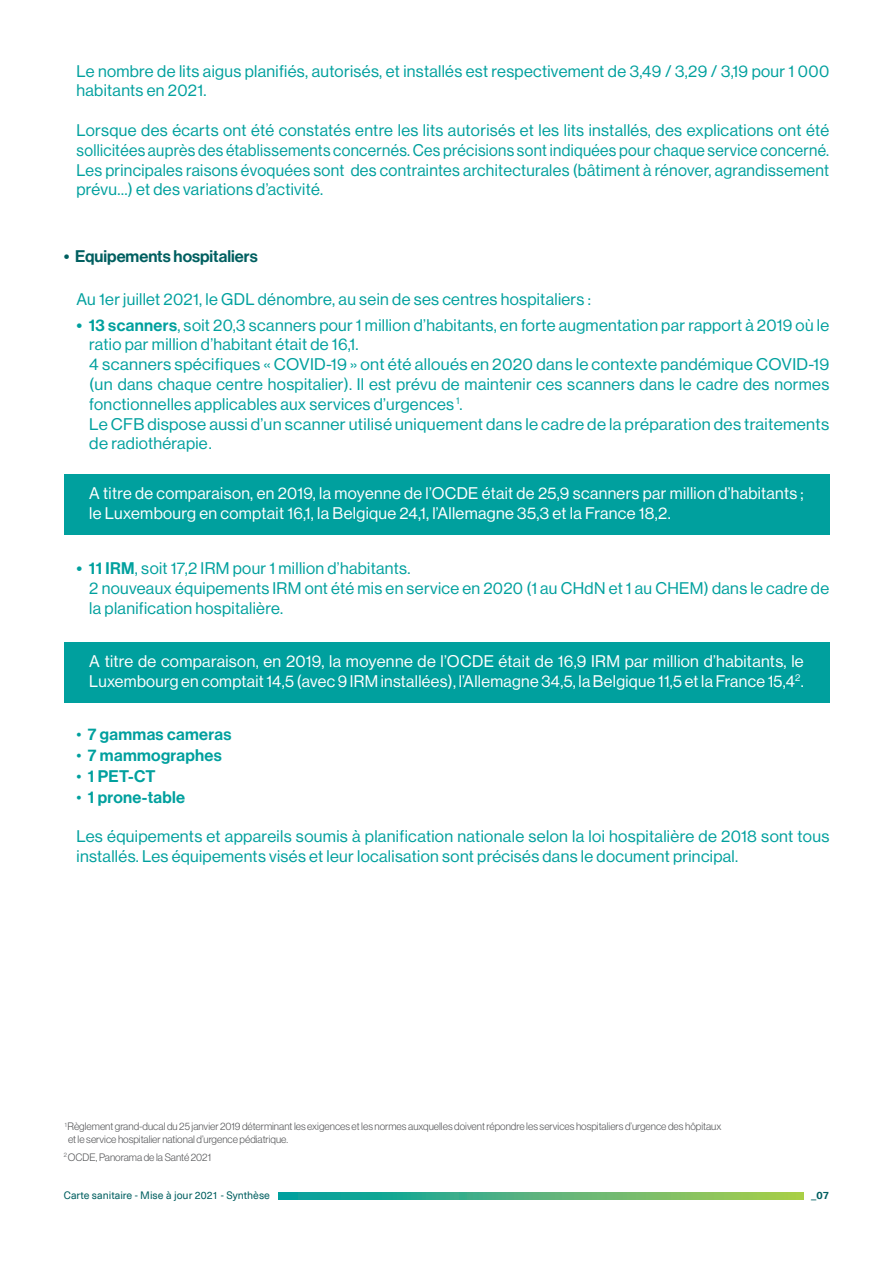
<style>
.page{position:relative;width:893px;height:1263px;background:#fff}
.page>*{position:absolute;margin:0;border:0;box-sizing:border-box;transform-origin:0 0}
.t1{font:16.5px/19.8px "N Haas Grotesk DS Std 55 Rg";letter-spacing:.02em;color:#00a09e}
.t2{font:16.5px/19.8px "N Haas Grotesk DS Std 55 Rg";letter-spacing:.02em;color:#fff}
.t3{font:16.5px "N Haas Grotesk DS Std 65 Md";letter-spacing:.02em;color:#00a09e}
.t4{font:16.5px "N Haas Grotesk DS Std 65 Md";color:#005f60}
.t5{font:10.5px/12.6px "N Haas Grotesk DS Std 45 Lt";color:#57585a}
.t6{font:10.5px "Neue Haas Unica Pro";color:#005f60}
.t7{font:700 10.5px "Neue Haas Unica Pro";color:#005f60}
.s1{font-family:"N Haas Grotesk DS Std 65 Md"}
.s2{font-family:"N Haas Grotesk DS Std 55 Rg"}
</style>
<div class="page">
<div style="left:64px;top:474px;width:765px;height:61px;background:#00a09e"></div>
<div style="left:64px;top:642px;width:765px;height:60px;background:#00a09e"></div>
<svg style="left:279px;top:1192px;width:525px;height:7px;background:#55b479"></svg>
<p class="t1" style="left:77px;top:61px;width:754px">Le nombre de lits aigus planifiés, autorisés, et installés est respectivement de 3,49 / 3,29 / 3,19 pour 1 000 habitants en 2021.</p>
<p class="t1" style="left:77px;top:120px;width:754px;text-align:justify">Lorsque des écarts ont été constatés entre les lits autorisés et les lits installés, des explications ont été sollicitées auprès des établissements concernés. Ces précisions sont indiquées pour chaque service concerné.<br>Les principales raisons évoquées sont des contraintes architecturales (bâtiment à rénover, agrandissement prévu…) et des variations d’activité.</p>
<p class="t4" style="left:64px;top:247px;width:195px">• Equipements hospitaliers</p>
<p class="t1" style="left:77px;top:289px;width:516px">Au 1er juillet 2021, le GDL dénombre, au sein de ses centres hospitaliers :</p>
<p class="t1" style="left:89px;top:315px;width:741px;text-indent:-13px"><span class="s1">• 13 scanners</span>, soit 20,3 scanners pour 1 million d’habitants, en forte augmentation par rapport à 2019 où le ratio par million d’habitant était de 16,1.<br>4 scanners spécifiques « COVID-19 » ont été alloués en 2020 dans le contexte pandémique COVID-19 (un dans chaque centre hospitalier). Il est prévu de maintenir ces scanners dans le cadre des normes fonctionnelles applicables aux services d’urgences <sup>1</sup>.<br>Le CFB dispose aussi d’un scanner utilisé uniquement dans le cadre de la préparation des traitements de radiothérapie.</p>
<p class="t2" style="left:89px;top:484px;width:716px">A titre de comparaison, en 2019, la moyenne de l’OCDE était de 25,9 scanners par million d’habitants ; le Luxembourg en comptait 16,1, la Belgique 24,1, l’Allemagne 35,3 et la France 18,2.</p>
<p class="t1" style="left:89px;top:559px;width:741px;text-indent:-13px"><span class="s1">• 11 IRM</span>, soit 17,2 IRM pour 1 million d’habitants.<br>2 nouveaux équipements IRM ont été mis en service en 2020 (1 au CHdN et 1 au CHEM) dans le cadre de la planification hospitalière.</p>
<p class="t2" style="left:89px;top:651px;width:716px">A titre de comparaison, en 2019, la moyenne de l’OCDE était de 16,9 IRM par million d’habitants, le<br>Luxembourg en comptait 14,5 (avec 9 IRM installées), l’Allemagne 34,5, la Belgique 11,5 et la France 15,4<sup>2</sup>.</p>
<p class="t3" style="left:77px;top:724px;width:156px"><span class="s2">•</span> 7 gammas cameras</p>
<p class="t3" style="left:77px;top:745px;width:147px"><span class="s2">•</span> 7 mammographes</p>
<p class="t3" style="left:77px;top:766px;width:80px"><span class="s2">•</span> 1 PET-CT</p>
<p class="t3" style="left:77px;top:787px;width:110px"><span class="s2">•</span> 1 prone-table</p>
<p class="t1" style="left:77px;top:826px;width:754px">Les équipements et appareils soumis à planification nationale selon la loi hospitalière de 2018 sont tous installés. Les équipements visés et leur localisation sont précisés dans le document principal.</p>
<p class="t5" style="left:68px;top:1120px;width:655px;text-indent:-3px"><sup>1</sup> Règlement grand-ducal du 25 janvier 2019 déterminant les exigences et les normes auxquelles doivent répondre les services hospitaliers d’urgence des hôpitaux et le service hospitalier national d’urgence pédiatrique.</p>
<p class="t5" style="left:64px;top:1151px;width:149px"><sup>2</sup> OCDE, Panorama de la Santé 2021</p>
<p class="t6" style="left:64px;top:1189px;width:208px">Carte sanitaire - Mise à jour 2021 - Synthèse</p>
<p class="t7" style="left:811px;top:1189px;width:19px">_07</p>
</div>
